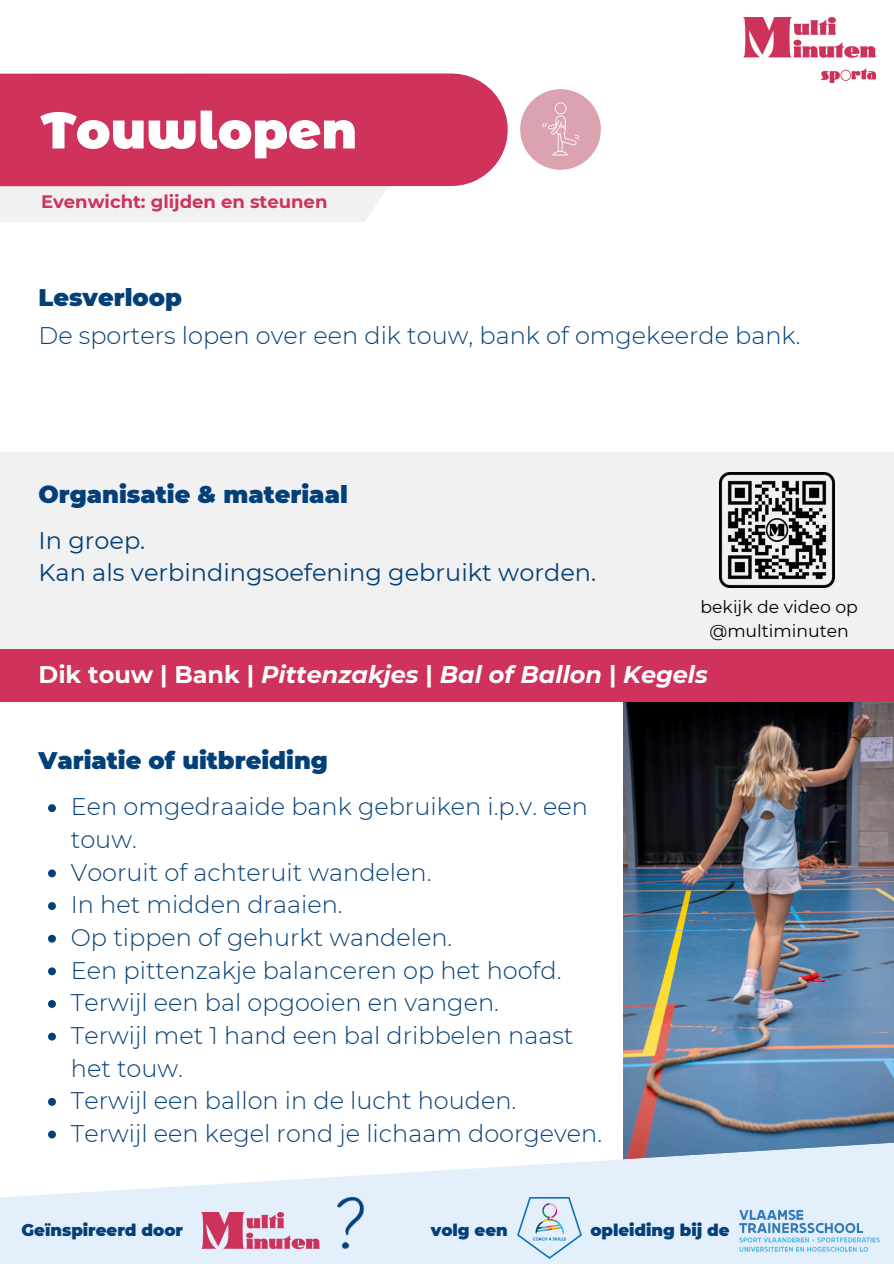
<style>
.page{position:relative;width:894px;height:1264px;background:#fff}
.page>*{position:absolute;margin:0;border:0;box-sizing:border-box;transform-origin:0 0}
.t1{font:900 51px "Montserrat Alternates";color:#fff}
.t2{font:300 24px/32.7px "Montserrat";color:#044078}
.t3{font:900 24px "Montserrat";color:#044078}
.t4{font:24px/32.7px "Montserrat";color:#044078}
.t5{font:italic 700 24px "Montserrat";color:#fff}
.t6{font:700 18px "Montserrat";color:#cf325b}
.t7{font:17.25px "Montserrat";color:#000}
.t8{font:900 16.5px "Montserrat";color:#044078}
.s1{font-style:normal}
</style>
<div class="page">
<img style="left:623px;top:701px;width:270px;height:437px">
<svg style="left:0;top:1138px;width:893px;height:125px;fill:#e3f0fc"></svg>
<img style="left:202px;top:1212px;width:117px;height:36px">
<img style="left:337px;top:1197px;width:26px;height:51px">
<img style="left:517px;top:1197px;width:64px;height:61px">
<svg style="left:0;top:186px;width:408px;height:36px"></svg>
<div style="left:0;top:73px;width:451px;height:113px;background:#cf325b"></div>
<div style="left:0;top:452px;width:893px;height:237px;background:#f1f1f1"></div>
<img style="left:743px;top:18px;width:132px;height:65px">
<img style="left:738px;top:1206px;width:142px;height:48px">
<div style="left:0;top:649px;width:893px;height:52px;background:#cf325b"></div>
<img style="left:507px;top:89px;width:94px;height:81px">
<img style="left:719px;top:473px;width:114px;height:114px">
<svg style="left:48px;top:804px;width:8px;height:8px"></svg>
<svg style="left:48px;top:869px;width:8px;height:8px"></svg>
<svg style="left:48px;top:902px;width:8px;height:8px"></svg>
<svg style="left:48px;top:934px;width:8px;height:8px"></svg>
<svg style="left:48px;top:967px;width:8px;height:8px"></svg>
<svg style="left:48px;top:1000px;width:8px;height:7px"></svg>
<svg style="left:48px;top:1032px;width:8px;height:8px"></svg>
<svg style="left:48px;top:1098px;width:8px;height:7px"></svg>
<svg style="left:48px;top:1130px;width:8px;height:8px"></svg>
<p class="t1" style="left:41px;top:99px;width:317px">Touwlopen</p>
<h2 class="t6" style="left:41px;top:190px;width:288px">Evenwicht: glijden en steunen</h2>
<p class="t3" style="left:39px;top:282px;width:145px">Lesverloop</p>
<p class="t2" style="left:39px;top:318px;width:763px">De sporters lopen over een dik touw, bank of omgekeerde bank.</p>
<h1 class="t3" style="left:39px;top:479px;width:311px">Organisatie &amp; materiaal</h1>
<p class="t4" style="left:39px;top:523px;width:559px">In groep.<br>Kan als verbindingsoefening gebruikt worden.</p>
<p class="t7" style="left:700px;top:596px;width:159px">bekijk de video op</p>
<p class="t7" style="left:709px;top:620px;width:141px">@multiminuten</p>
<p class="t5" style="left:39px;top:659px;width:670px"><span class="s1">Dik touw | Bank |</span> Pittenzakjes <span class="s1">|</span> Bal of Ballon <span class="s1">|</span> Kegels</p>
<p class="t3" style="left:39px;top:745px;width:291px">Variatie of uitbreiding</p>
<h3 class="t2" style="left:71px;top:790px;width:518px">Een omgedraaide bank gebruiken i.p.v. een touw.</h3>
<h2 class="t2" style="left:71px;top:855px;width:362px">Vooruit of achteruit wandelen.</h2>
<h3 class="t2" style="left:71px;top:888px;width:273px">In het midden draaien.</h3>
<p class="t2" style="left:71px;top:921px;width:383px">Op tippen of gehurkt wandelen.</p>
<p class="t2" style="left:71px;top:953px;width:492px">Een pittenzakje balanceren op het hoofd.</p>
<p class="t2" style="left:71px;top:986px;width:429px">Terwijl een bal opgooien en vangen.</p>
<h2 class="t2" style="left:71px;top:1018px;width:504px">Terwijl met 1 hand een bal dribbelen naast het touw.</h2>
<p class="t2" style="left:71px;top:1084px;width:447px">Terwijl een ballon in de lucht houden.</p>
<h2 class="t2" style="left:71px;top:1116px;width:532px">Terwijl een kegel rond je lichaam doorgeven.</h2>
<p class="t8" style="left:22px;top:1220px;width:163px">Geïnspireerd door</p>
<h4 class="t8" style="left:430px;top:1220px;width:78px">volg een</h4>
<p class="t8" style="left:590px;top:1220px;width:141px">opleiding bij de</p>
</div>
